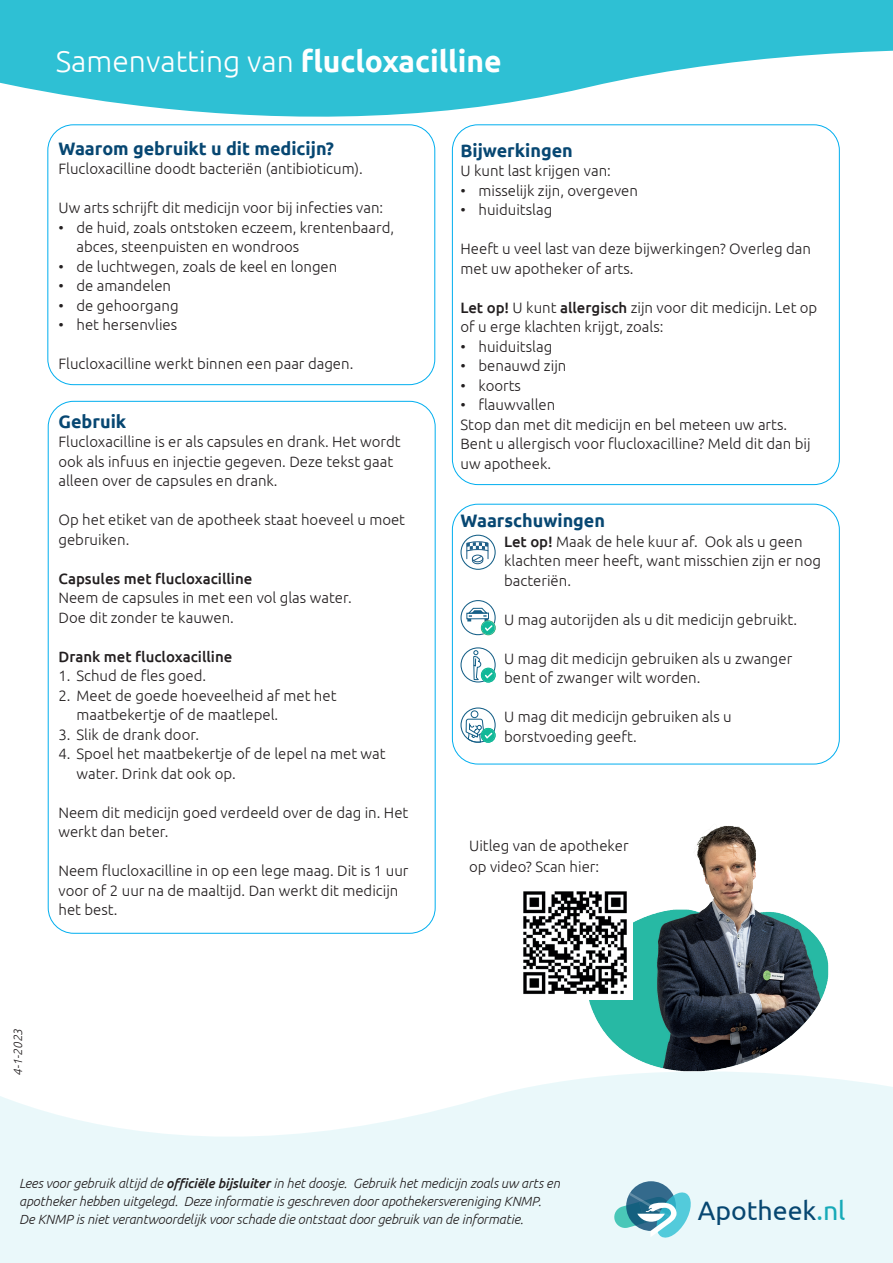
<style>
.page{position:relative;width:893px;height:1263px;background:#fff}
.page>*{position:absolute;margin:0;border:0;box-sizing:border-box;transform-origin:0 0}
.t1{font:300 30px "Ubuntu";color:#fff}
.t2{font:26.7px "Ubuntu";color:#074771}
.t3{font:700 18px "Ubuntu";color:#074772}
.t4{font:300 15px/19.5px "Ubuntu";color:#231f20}
.t5{font:500 15px "Ubuntu";color:#231f20}
.t6{font:italic 300 13.35px/18px "Ubuntu";letter-spacing:-.005em;color:#231f20}
.t7{font:italic 300 12px "Ubuntu";color:#231f20}
.s1{font-weight:700}
.s2{font-weight:500}
.s3{color:#17aab8}
</style>
<div class="page">
<svg style="left:0;top:1078px;width:893px;height:185px;background:#edf9fa"></svg>
<svg style="left:0;top:0;width:893px;height:165px;fill:#2ec0d4"></svg>
<svg style="left:626px;top:1181px;width:50px;height:50px"></svg>
<svg style="left:614px;top:1192px;width:77px;height:45px;background:#81becb"></svg>
<div style="left:452px;top:125px;width:387px;height:360px;background:#fff;border-radius:26px"></div>
<div style="left:452px;top:504px;width:387px;height:260px;border:1px solid #00aeef;border-radius:26px"></div>
<div style="left:48px;top:125px;width:387px;height:260px;background:#fff;border-radius:26px"></div>
<div style="left:48px;top:125px;width:387px;height:260px;border:1px solid #00aeef;border-radius:26px"></div>
<svg style="left:460px;top:535px;width:36px;height:35px"></svg>
<svg style="left:460px;top:600px;width:36px;height:35px"></svg>
<svg style="left:460px;top:647px;width:36px;height:35px"></svg>
<svg style="left:460px;top:707px;width:36px;height:36px"></svg>
<img style="left:589px;top:825px;width:240px;height:253px">
<img style="left:523px;top:885px;width:110px;height:115px">
<h1 class="t1" style="left:56px;top:43px;width:447px">Samenvatting van <span class="s1">flucloxacilline</span></h1>
<p class="t3" style="left:58px;top:137px;width:277px">Waarom gebruikt u dit medicijn?</p>
<p class="t4" style="left:58px;top:159px;width:306px">Flucloxacilline doodt bacteriën (antibioticum).</p>
<p class="t4" style="left:58px;top:198px;width:326px">Uw arts schrijft dit medicijn voor bij infecties van:</p>
<p class="t4" style="left:76px;top:217px;width:319px;text-indent:-18px">• de huid, zoals ontstoken eczeem, krentenbaard, abces, steenpuisten en wondroos</p>
<p class="t4" style="left:58px;top:256px;width:280px">• de luchtwegen, zoals de keel en longen</p>
<p class="t4" style="left:58px;top:276px;width:114px">• de amandelen</p>
<p class="t4" style="left:58px;top:295px;width:122px">• de gehoorgang</p>
<p class="t4" style="left:58px;top:315px;width:120px">• het hersenvlies</p>
<p class="t4" style="left:58px;top:354px;width:296px">Flucloxacilline werkt binnen een paar dagen.</p>
<p class="t3" style="left:58px;top:410px;width:69px">Gebruik</p>
<p class="t4" style="left:58px;top:432px;width:344px">Flucloxacilline is er als capsules en drank. Het wordt ook als infuus en injectie gegeven. Deze tekst gaat alleen over de capsules en drank.</p>
<p class="t4" style="left:58px;top:510px;width:348px">Op het etiket van de apotheek staat hoeveel u moet gebruiken.</p>
<p class="t5" style="left:58px;top:569px;width:195px">Capsules met flucloxacilline</p>
<p class="t4" style="left:58px;top:588px;width:295px">Neem de capsules in met een vol glas water.<br>Doe dit zonder te kauwen.</p>
<p class="t5" style="left:58px;top:647px;width:175px">Drank met flucloxacilline</p>
<p class="t4" style="left:58px;top:666px;width:149px">1. Schud de fles goed.</p>
<p class="t4" style="left:76px;top:685px;width:262px;text-indent:-18px">2. Meet de goede hoeveelheid af met het maatbekertje of de maatlepel.</p>
<p class="t4" style="left:58px;top:724px;width:142px">3. Slik de drank door.</p>
<p class="t4" style="left:76px;top:744px;width:311px;text-indent:-18px">4. Spoel het maatbekertje of de lepel na met wat water. Drink dat ook op.</p>
<p class="t4" style="left:58px;top:802px;width:351px">Neem dit medicijn goed verdeeld over de dag in. Het werkt dan beter.</p>
<p class="t4" style="left:58px;top:861px;width:351px">Neem flucloxacilline in op een lege maag. Dit is 1 uur voor of 2 uur na de maaltijd. Dan werkt dit medicijn het best.</p>
<p class="t7" style="left:11px;top:1076px;width:49px;rotate:-90deg">4-1-2023</p>
<p class="t3" style="left:460px;top:139px;width:114px">Bijwerkingen</p>
<p class="t4" style="left:460px;top:161px;width:152px">U kunt last krijgen van:</p>
<p class="t4" style="left:460px;top:180px;width:179px">• misselijk zijn, overgeven</p>
<p class="t4" style="left:460px;top:200px;width:93px">• huiduitslag</p>
<p class="t4" style="left:460px;top:239px;width:352px">Heeft u veel last van deze bijwerkingen? Overleg dan met uw apotheker of arts.</p>
<p class="t4" style="left:460px;top:297px;width:358px"><span class="s2">Let op!</span> U kunt <span class="s2">allergisch</span> zijn voor dit medicijn. Let op of u erge klachten krijgt, zoals:</p>
<p class="t4" style="left:460px;top:336px;width:93px">• huiduitslag</p>
<p class="t4" style="left:460px;top:356px;width:107px">• benauwd zijn</p>
<p class="t4" style="left:460px;top:375px;width:62px">• koorts</p>
<p class="t4" style="left:460px;top:395px;width:352px">• flauwvallen<br>Stop dan met dit medicijn en bel meteen uw arts.<br>Bent u allergisch voor flucloxacilline? Meld dit dan bij uw apotheek.</p>
<p class="t3" style="left:460px;top:510px;width:146px">Waarschuwingen</p>
<p class="t4" style="left:504px;top:531px;width:318px"><span class="s2">Let op!</span> Maak de hele kuur af. Ook als u geen klachten meer heeft, want misschien zijn er nog bacteriën.</p>
<p class="t4" style="left:504px;top:609px;width:295px">U mag autorijden als u dit medicijn gebruikt.</p>
<p class="t4" style="left:504px;top:648px;width:290px">U mag dit medicijn gebruiken als u zwanger bent of zwanger wilt worden.</p>
<p class="t4" style="left:504px;top:707px;width:229px">U mag dit medicijn gebruiken als u borstvoeding geeft.</p>
<p class="t4" style="left:469px;top:834px;width:161px;line-height:21px">Uitleg van de apotheker op video? Scan hier:</p>
<p class="t6" style="left:19px;top:1174px;width:542px">Lees voor gebruik altijd de <span class="s2">officiële bijsluiter</span> in het doosje. Gebruik het medicijn zoals uw arts en apotheker hebben uitgelegd. Deze informatie is geschreven door apothekersvereniging KNMP.<br>De KNMP is niet verantwoordelijk voor schade die ontstaat door gebruik van de informatie.</p>
<h2 class="t2" style="left:698px;top:1194px;width:149px">Apotheek<span class="s3">.nl</span></h2>
</div>
